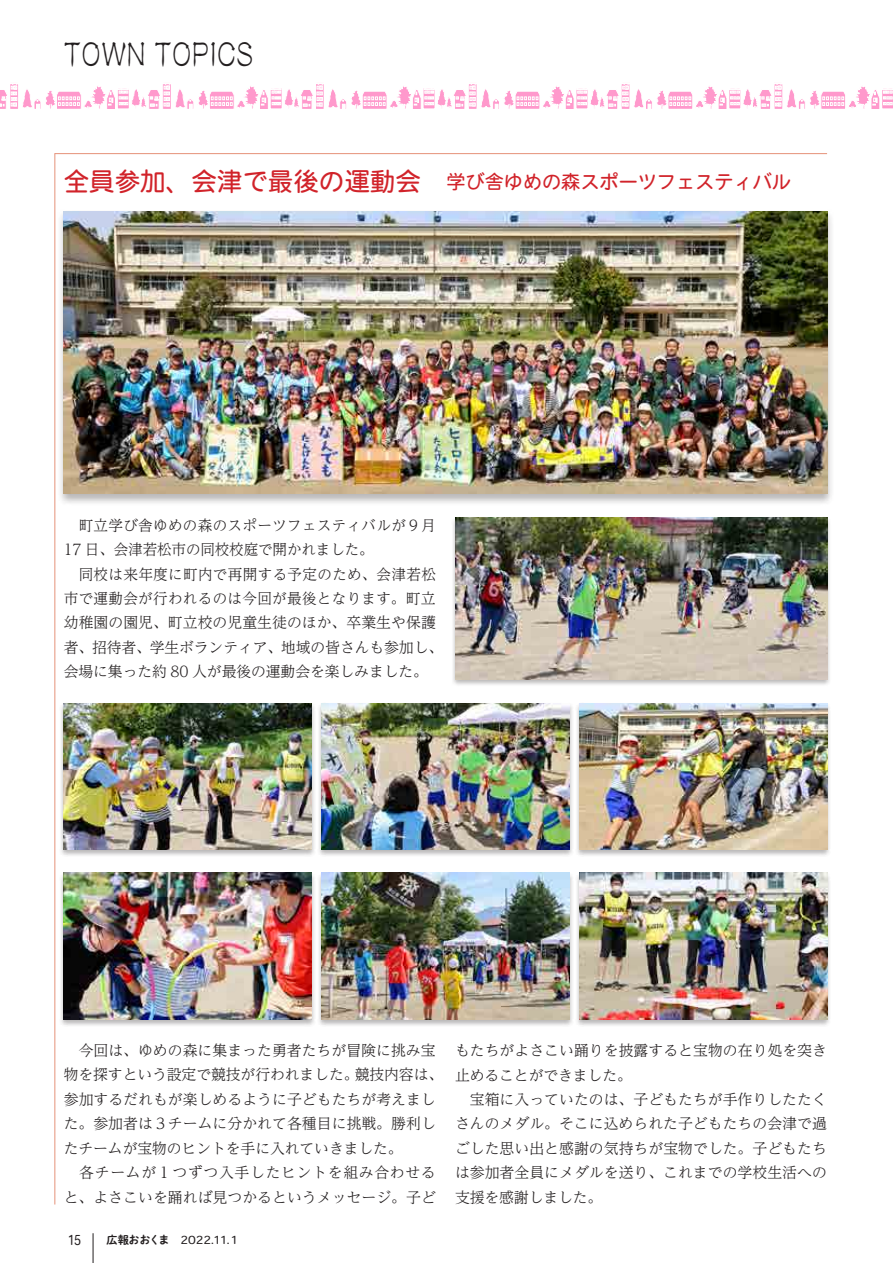
<style>
.page{position:relative;width:893px;height:1263px;background:#fff}
.page>*{position:absolute;margin:0;border:0;box-sizing:border-box;transform-origin:0 0}
.t1{font:31.95px "Reisho E1 Std";color:#231f20;scale:.8 1}
.t2{font:25.5px "Heisei Maru Go Std W4";color:#d1232a}
.t3{font:19.2px "Heisei Maru Go Std W4";color:#d1232a}
.t4{font:300 14.85px/24.5px "UD Reimin Pr 6 N";color:#231f20}
.t5{font:13.8px "Heisei Maru Go Std W4";color:#231f20;scale:.8 1}
.t6{font:11.1px "Heisei Maru Go Std W4";letter-spacing:-.005em;color:#231f20}
.t7{font:11.1px "P Shuei NM Go Std N B";letter-spacing:-.035em;color:#231f20}
</style>
<div class="page">
<hr style="left:93px;top:1233px;width:1px;height:30px;background:#231f20">
<svg style="left:0;top:84px;width:893px;height:25px"></svg>
<hr style="left:55px;top:153px;width:772px;height:1px;background:#e59279">
<hr style="left:55px;top:153px;width:1px;height:1051px;background:#e59279">
<div style="left:57px;top:209px;width:777px;height:297px;background:#231f20;opacity:.33"></div>
<img style="left:64px;top:212px;width:763px;height:282px">
<div style="left:59px;top:701px;width:257px;height:156px;background:#231f20;opacity:.33"></div>
<img style="left:64px;top:703px;width:247px;height:146px">
<div style="left:59px;top:871px;width:257px;height:156px;background:#231f20;opacity:.33"></div>
<img style="left:64px;top:873px;width:247px;height:146px">
<div style="left:317px;top:701px;width:257px;height:156px;background:#231f20;opacity:.33"></div>
<img style="left:322px;top:703px;width:247px;height:146px">
<div style="left:317px;top:871px;width:257px;height:156px;background:#231f20;opacity:.33"></div>
<img style="left:322px;top:873px;width:247px;height:146px">
<div style="left:450px;top:516px;width:382px;height:171px;background:#231f20;opacity:.33"></div>
<img style="left:455px;top:518px;width:372px;height:161px">
<div style="left:575px;top:701px;width:256px;height:156px;background:#231f20;opacity:.33"></div>
<img style="left:579px;top:703px;width:248px;height:146px">
<div style="left:575px;top:871px;width:256px;height:156px;background:#231f20;opacity:.33"></div>
<img style="left:579px;top:873px;width:248px;height:146px">
<h1 class="t1" style="left:64px;top:32px;width:239px">TOWN TOPICS</h1>
<h2 class="t2" style="left:64px;top:165px;width:384px">全員参加、会津で最後の運動会　</h2>
<p class="t3" style="left:446px;top:169px;width:346px">学び舎ゆめの森スポーツフェスティバル</p>
<p class="t4" style="left:64px;top:512px;width:381px">　町立学び舎ゆめの森のスポーツフェスティバルが９月<br>17 日、会津若松市の同校校庭で開かれました。<br>　同校は来年度に町内で再開する予定のため、会津若松市で運動会が行われるのは今回が最後となります。町立幼稚園の園児、町立校の児童生徒のほか、卒業生や保護者、招待者、学生ボランティア、地域の皆さんも参加し、会場に集った約 80 人が最後の運動会を楽しみました。</p>
<p class="t4" style="left:355px;top:1038px;width:90px;text-indent:-291px">　今回は、ゆめの森に集まった勇者たちが冒険に挑み宝競技内容は、</p>
<p class="t4" style="left:64px;top:1062px;width:374px">物を探すという設定で競技が行われました。<br>参加するだれもが楽しめるように子どもたちが考えました。参加者は３チームに分かれて各種目に挑戦。勝利したチームが宝物のヒントを手に入れていきました。<br>　各チームが１つずつ入手したヒントを組み合わせると、よさこいを踊れば見つかるというメッセージ。子ど</p>
<p class="t5" style="left:68px;top:1231px;width:18px">15</p>
<p class="t7" style="left:107px;top:1232px;width:64px">広報おおくま</p>
<p class="t6" style="left:181px;top:1233px;width:58px">2022.11.1</p>
<p class="t4" style="left:455px;top:1038px;width:374px">もたちがよさこい踊りを披露すると宝物の在り処を突き止めることができました。<br>　宝箱に入っていたのは、子どもたちが手作りしたたくさんのメダル。そこに込められた子どもたちの会津で過ごした思い出と感謝の気持ちが宝物でした。子どもたちは参加者全員にメダルを送り、これまでの学校生活への支援を感謝しました。</p>
</div>
